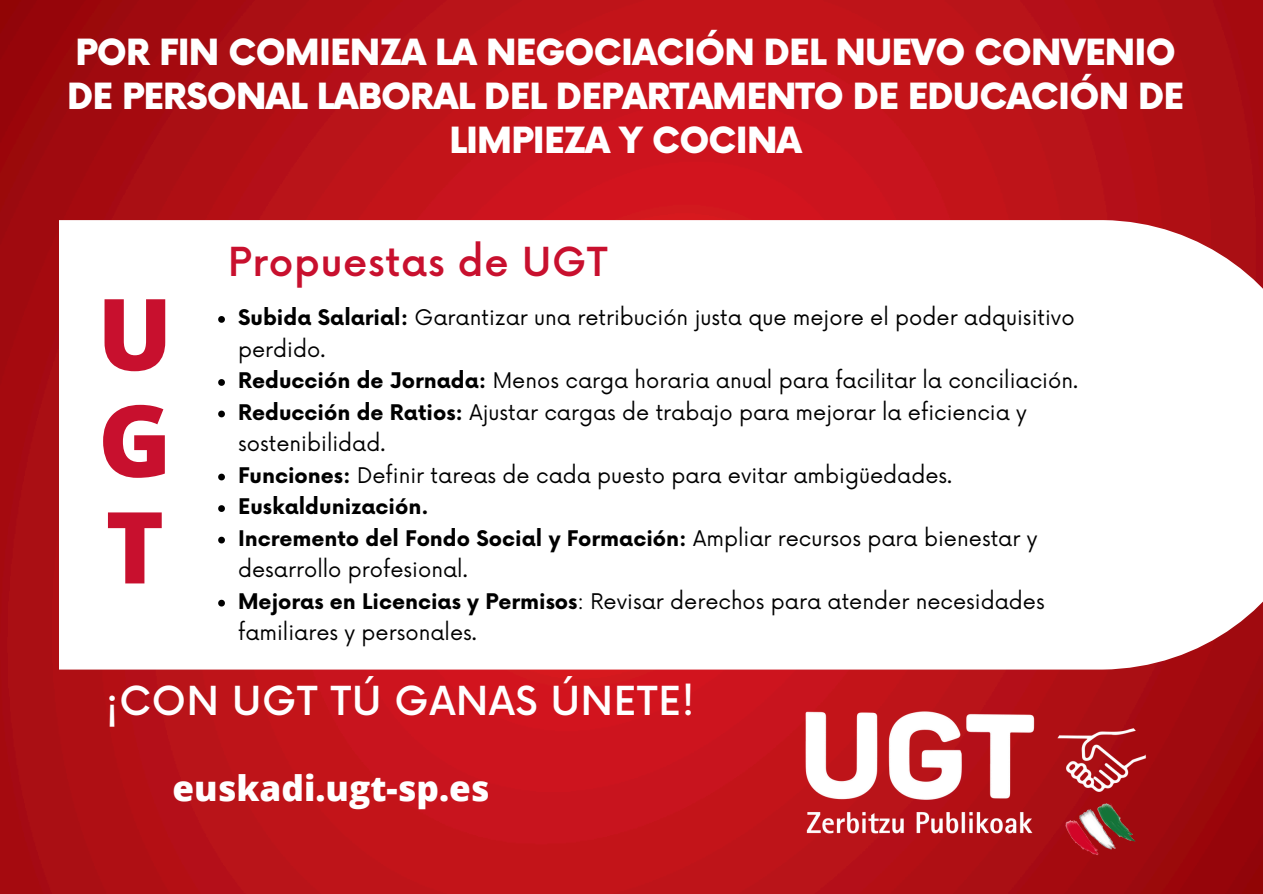
<style>
.page{position:relative;width:1263px;height:894px;background:#fff}
.page>*{position:absolute;margin:0;border:0;box-sizing:border-box;transform-origin:0 0}
.t1{font:800 99.45px/106.5px "Open Sans";color:#c8102e;text-align:justify}
.t2{font:500 39px "Now";letter-spacing:.02em;color:#fff}
.t3{font:500 39px "Now";letter-spacing:.02em;color:#c8102e}
.t4{font:900 35.1px/43.8px "Now";letter-spacing:-.02em;color:#fff;text-align:center}
.t5{font:800 35.1px "Open Sans";color:#fff}
.t6{font:21px/31.5px "Now";color:#000}
.t7{font:700 21px "Now";color:#000}
.s1{font-weight:700}
</style>
<div class="page">
<img style="left:0;top:0;width:1263px;height:893px">
<img style="left:797px;top:703px;width:356px;height:158px">
<svg style="left:59px;top:220px;width:1204px;height:449px"></svg>
<svg style="left:218px;top:316px;width:7px;height:7px"></svg>
<svg style="left:218px;top:379px;width:7px;height:7px"></svg>
<svg style="left:218px;top:410px;width:7px;height:7px"></svg>
<svg style="left:218px;top:473px;width:7px;height:7px"></svg>
<svg style="left:218px;top:505px;width:7px;height:7px"></svg>
<svg style="left:218px;top:536px;width:7px;height:7px"></svg>
<svg style="left:218px;top:599px;width:7px;height:7px"></svg>
<p class="t4" style="left:67px;top:33px;width:1118px">POR FIN COMIENZA LA NEGOCIACIÓN DEL NUEVO CONVENIO<br>DE PERSONAL LABORAL DEL DEPARTAMENTO DE EDUCACIÓN DE<br>LIMPIEZA Y COCINA</p>
<h2 class="t3" style="left:228px;top:241px;width:381px">Propuestas de UGT</h2>
<h3 class="t1" style="left:97px;top:278px;width:77px">U G T</h3>
<p class="t6" style="left:238px;top:303px;width:838px"><span class="s1">Subida Salarial:</span> Garantizar una retribución justa que mejore el poder adquisitivo perdido.</p>
<p class="t6" style="left:238px;top:366px;width:841px"><span class="s1">Reducción de Jornada:</span> Menos carga horaria anual para facilitar la conciliación.</p>
<p class="t6" style="left:238px;top:397px;width:790px"><span class="s1">Reducción de Ratios:</span> Ajustar cargas de trabajo para mejorar la eficiencia y sostenibilidad.</p>
<p class="t6" style="left:238px;top:460px;width:716px"><span class="s1">Funciones:</span> Definir tareas de cada puesto para evitar ambigüedades.</p>
<p class="t7" style="left:238px;top:495px;width:192px">Euskaldunización.</p>
<p class="t6" style="left:238px;top:523px;width:801px"><span class="s1">Incremento del Fondo Social y Formación:</span> Ampliar recursos para bienestar y desarrollo profesional.</p>
<p class="t6" style="left:238px;top:586px;width:808px"><span class="s1">Mejoras en Licencias y Permisos</span>: Revisar derechos para atender necesidades familiares y personales.</p>
<h2 class="t2" style="left:106px;top:680px;width:590px">¡CON UGT TÚ GANAS ÚNETE!</h2>
<h1 class="t5" style="left:172px;top:762px;width:319px">euskadi.ugt-sp.es</h1>
</div>
